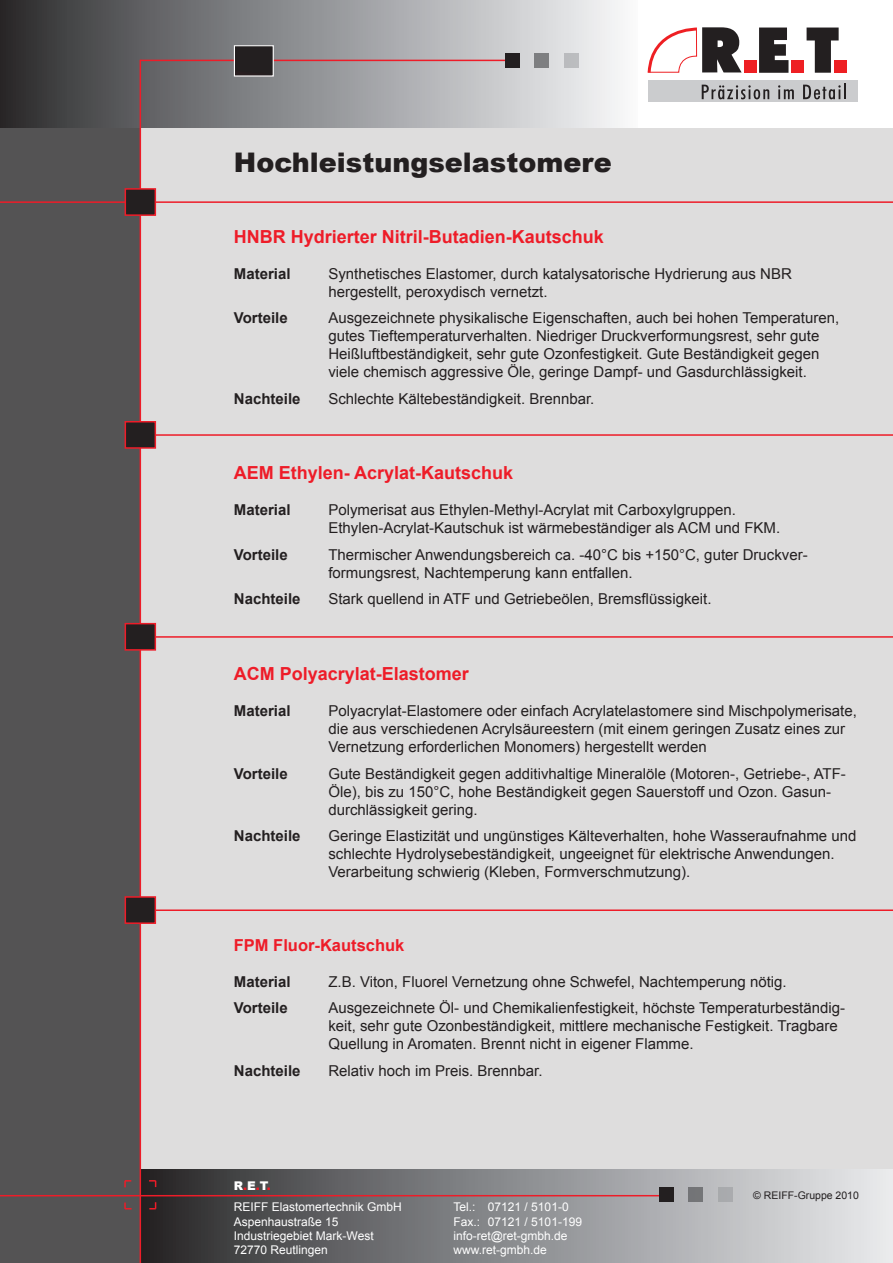
<style>
.page{position:relative;width:893px;height:1263px;background:#fff}
.page>*{position:absolute;margin:0;border:0;box-sizing:border-box;transform-origin:0 0}
.t1{font:900 27px "Arial";color:#231f20}
.t2{font:700 18px "Arial";color:#ee1c28}
.t3{font:700 16.5px "Arial";color:#ee1c28}
.t4{font:15px/18px "Arial";color:#231f20}
.t5{font:700 15px "Arial";color:#231f20}
.t6{font:12px/14.4px "Arial";color:#fff}
.t7{font:10.5px "Arial";color:#231f20}
.s1{font-weight:900}
.s2{font-weight:900;color:#ee1c28}
</style>
<div class="page">
<div style="left:0;top:109px;width:140px;height:1154px;background:#545354"></div>
<div style="left:140px;top:109px;width:753px;height:1154px;background:#dedddd"></div>
<div style="left:0;top:0;width:643px;height:128px;background:linear-gradient(to right,#2f2f32,#fafcfe)"></div>
<div style="left:639px;top:0;width:254px;height:128px;background:#fff"></div>
<div style="left:648px;top:81px;width:210px;height:21px;background:#cbccce"></div>
<svg style="left:803px;top:84px;width:43px;height:15px"></svg>
<svg style="left:807px;top:28px;width:32px;height:45px"></svg>
<div style="left:791px;top:60px;width:13px;height:13px;background:#ee1f23"></div>
<div style="left:834px;top:60px;width:12px;height:13px;background:#ee1f23"></div>
<svg style="left:647px;top:27px;width:147px;height:73px"></svg>
<div style="left:140px;top:1169px;width:753px;height:94px;background:linear-gradient(to right,#2b2a2c,#ebedf0)"></div>
<svg style="left:124px;top:1180px;width:7px;height:7px"></svg>
<svg style="left:149px;top:1180px;width:7px;height:7px"></svg>
<svg style="left:149px;top:1202px;width:7px;height:7px"></svg>
<svg style="left:124px;top:1202px;width:8px;height:7px"></svg>
<hr style="left:0;top:201px;width:893px;height:2px;background:#ee1c28">
<hr style="left:0;top:1195px;width:666px;height:1px;background:#ee1c28">
<div style="left:688px;top:1187px;width:15px;height:15px;background:#747577"></div>
<div style="left:718px;top:1187px;width:14px;height:15px;background:#a9aaad"></div>
<div style="left:659px;top:1187px;width:15px;height:15px;background:#231f20"></div>
<hr style="left:140px;top:60px;width:1px;height:1203px;background:#ee1c28">
<hr style="left:140px;top:60px;width:365px;height:1px;background:#ee1c28">
<img style="left:236px;top:47px;width:36px;height:28px">
<div style="left:234px;top:45px;width:40px;height:32px;border:1px solid #fff"></div>
<div style="left:534px;top:53px;width:15px;height:15px;background:#7e7f81"></div>
<div style="left:564px;top:53px;width:14px;height:15px;background:#babcbe"></div>
<div style="left:505px;top:53px;width:14px;height:15px;background:#231f20"></div>
<div style="left:125px;top:188px;width:31px;height:28px;background:#231f20;border:2px solid #ee1c28"></div>
<hr style="left:147px;top:434px;width:746px;height:2px;background:#ee1c28">
<hr style="left:147px;top:636px;width:746px;height:2px;background:#ee1c28">
<hr style="left:147px;top:909px;width:746px;height:2px;background:#ee1c28">
<div style="left:125px;top:421px;width:31px;height:28px;background:#231f20;border:2px solid #ee1c28"></div>
<div style="left:125px;top:623px;width:31px;height:28px;background:#231f20;border:2px solid #ee1c28"></div>
<div style="left:125px;top:896px;width:31px;height:28px;background:#231f20;border:2px solid #ee1c28"></div>
<h1 class="t1" style="left:234px;top:143px;width:379px">Hochleistungselastomere</h1>
<p class="t2" style="left:234px;top:225px;width:372px">HNBR Hydrierter Nitril-Butadien-Kautschuk</p>
<p class="t5" style="left:234px;top:264px;width:58px">Material</p>
<p class="t4" style="left:328px;top:265px;width:465px">Synthetisches Elastomer, durch katalysatorische Hydrierung aus NBR hergestellt, peroxydisch vernetzt.</p>
<p class="t5" style="left:234px;top:308px;width:55px">Vorteile</p>
<p class="t4" style="left:328px;top:309px;width:512px">Ausgezeichnete physikalische Eigenschaften, auch bei hohen Temperaturen, gutes Tieftemperaturverhalten. Niedriger Druckverformungsrest, sehr gute Heißluftbeständigkeit, sehr gute Ozonfestigkeit. Gute Beständigkeit gegen viele chemisch aggressive Öle, geringe Dampf- und Gasdurchlässigkeit.</p>
<p class="t5" style="left:234px;top:389px;width:68px">Nachteile</p>
<p class="t4" style="left:328px;top:390px;width:268px">Schlechte Kältebeständigkeit. Brennbar.</p>
<p class="t2" style="left:234px;top:461px;width:281px">AEM Ethylen- Acrylat-Kautschuk</p>
<p class="t5" style="left:234px;top:500px;width:58px">Material</p>
<p class="t4" style="left:328px;top:501px;width:453px">Polymerisat aus Ethylen-Methyl-Acrylat mit Carboxylgruppen.<br>Ethylen-Acrylat-Kautschuk ist wärmebeständiger als ACM und FKM.</p>
<p class="t5" style="left:234px;top:545px;width:55px">Vorteile</p>
<p class="t4" style="left:328px;top:546px;width:481px">Thermischer Anwendungsbereich ca. -40°C bis +150°C, guter Druckver&shy;formungsrest, Nachtemperung kann entfallen.</p>
<p class="t5" style="left:234px;top:589px;width:68px">Nachteile</p>
<p class="t4" style="left:328px;top:590px;width:385px">Stark quellend in ATF und Getriebeölen, Bremsflüssigkeit.</p>
<p class="t2" style="left:234px;top:662px;width:237px">ACM Polyacrylat-Elastomer</p>
<p class="t5" style="left:234px;top:701px;width:58px">Material</p>
<p class="t4" style="left:328px;top:702px;width:530px">Polyacrylat-Elastomere oder einfach Acrylatelastomere sind Mischpolymerisate, die aus verschiedenen Acrylsäureestern (mit einem geringen Zusatz eines zur<br>Vernetzung erforderlichen Monomers) hergestellt werden</p>
<p class="t5" style="left:234px;top:763px;width:55px">Vorteile</p>
<p class="t4" style="left:328px;top:764px;width:519px">Gute Beständigkeit gegen additivhaltige Mineralöle (Motoren-, Getriebe-, ATF-<br>Öle), bis zu 150°C, hohe Beständigkeit gegen Sauerstoff und Ozon. Gasun&shy;durchlässigkeit gering.</p>
<p class="t5" style="left:234px;top:826px;width:68px">Nachteile</p>
<p class="t4" style="left:328px;top:827px;width:530px">Geringe Elastizität und ungünstiges Kälteverhalten, hohe Wasseraufnahme und schlechte Hydrolysebeständigkeit, ungeeignet für elektrische Anwendungen.<br>Verarbeitung schwierig (Kleben, Formverschmutzung).</p>
<p class="t3" style="left:234px;top:934px;width:172px">FPM Fluor-Kautschuk</p>
<p class="t5" style="left:234px;top:972px;width:58px">Material</p>
<p class="t4" style="left:328px;top:973px;width:460px">Z.B. Viton, Fluorel Vernetzung ohne Schwefel, Nachtemperung nötig.</p>
<p class="t5" style="left:234px;top:998px;width:55px">Vorteile</p>
<p class="t4" style="left:328px;top:999px;width:518px">Ausgezeichnete Öl- und Chemikalienfestigkeit, höchste Temperaturbeständig&shy;keit, sehr gute Ozonbeständigkeit, mittlere mechanische Festigkeit. Tragbare<br>Quellung in Aromaten. Brennt nicht in eigener Flamme.</p>
<p class="t5" style="left:234px;top:1061px;width:68px">Nachteile</p>
<p class="t4" style="left:328px;top:1062px;width:216px">Relativ hoch im Preis. Brennbar.</p>
<p class="t6" style="left:234px;top:1176px;width:170px;line-height:20.9px"><span class="s1">R</span><span class="s2">.</span><span class="s1">E</span><span class="s2">.</span><span class="s1">T</span><span class="s2">.<br></span>REIFF Elastomertechnik GmbH</p>
<p class="t6" style="left:234px;top:1214px;width:141px">Aspenhaustraße 15<br>Industriegebiet Mark-West<br>72770 Reutlingen</p>
<p class="t6" style="left:453px;top:1200px;width:130px">Tel.: 07121 / 5101-0<br>Fax.: 07121 / 5101-199 info-ret@ret-gmbh.de www.ret-gmbh.de</p>
<p class="t7" style="left:753px;top:1188px;width:107px">© REIFF-Gruppe 2010</p>
</div>
